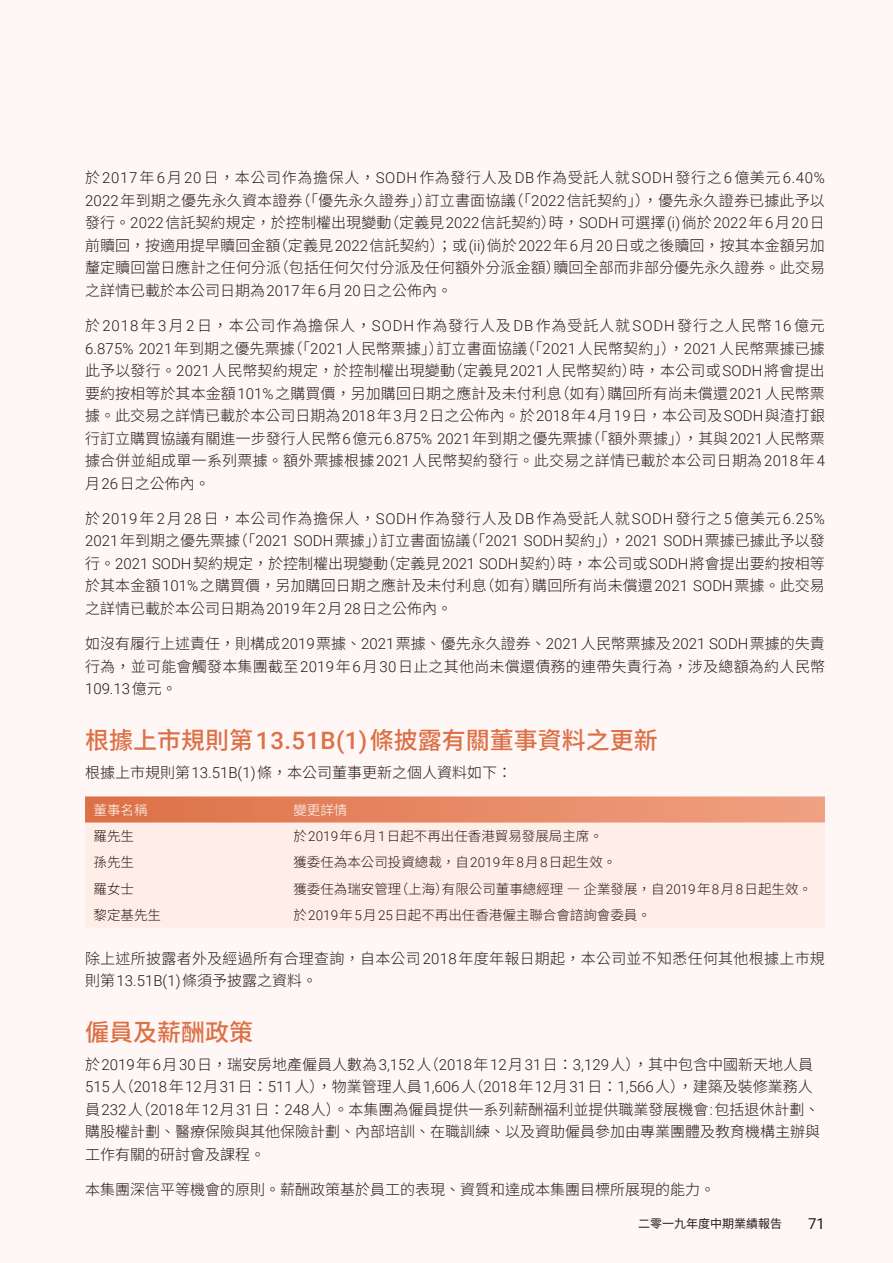
<style>
.page{position:relative;width:893px;height:1263px;background:#fff7f5}
.page>*{position:absolute;margin:0;border:0;box-sizing:border-box;transform-origin:0 0}
.t1{font:500 24px "Noto Sans TC";color:#dc7046}
.t2{font:300 15px/22.5px "Noto Sans TC";color:#231916;text-align:justify}
.t3{font:300 15px "Roboto";color:#231916}
.t4{font:300 15px/22.5px "Noto Sans TC";letter-spacing:.02em;color:#231916}
.t5{font:15px "Roboto";color:#231916}
.t6{font:300 13.5px "Noto Sans TC";color:#231916}
.t7{font:300 13.5px "Noto Sans TC";color:#fff}
.t8{font:12px "Noto Sans TC";color:#231916}
.s1{font-family:"Roboto"}
.s2{font-family:"Noto Sans TC"}
</style>
<div class="page">
<svg style="left:85px;top:796px;width:740px;height:27px;background:#e78c69"></svg>
<div style="left:85px;top:823px;width:740px;height:105px;background:#ffede8"></div>
<p class="t2" style="left:85px;top:167px;width:742px">於<span class="s1">2017</span>年<span class="s1">6</span>月<span class="s1">20</span>日，本公司作為擔保人，<span class="s1">SODH</span>作為發行人及<span class="s1">DB</span>作為受託人就<span class="s1">SODH</span>發行之<span class="s1">6</span>億美元<span class="s1">6.40% 2022</span>年到期之優先永久資本證券（「優先永久證券」）訂立書面協議（「<span class="s1">2022</span>信託契約」），優先永久證券已據此予以發行。<span class="s1">2022</span>信託契約規定，於控制權出現變動（定義見<span class="s1">2022</span>信託契約）時，<span class="s1">SODH</span>可選擇<span class="s1">(i)</span>倘於<span class="s1">2022</span>年<span class="s1">6</span>月<span class="s1">20</span>日前贖回，按適用提早贖回金額（定義見<span class="s1">2022</span>信託契約）；或<span class="s1">(ii)</span>倘於<span class="s1">2022</span>年<span class="s1">6</span>月<span class="s1">20</span>日或之後贖回，按其本金額另加釐定贖回當日應計之任何分派（包括任何欠付分派及任何額外分派金額）贖回全部而非部分優先永久證券。此交易之詳情已載於本公司日期為<span class="s1">2017</span>年<span class="s1">6</span>月<span class="s1">20</span>日之公佈內。</p>
<p class="t2" style="left:85px;top:315px;width:741px">於<span class="s1">2018</span>年<span class="s1">3</span>月<span class="s1">2</span>日，本公司作為擔保人，<span class="s1">SODH</span>作為發行人及<span class="s1">DB</span>作為受託人就<span class="s1">SODH</span>發行之人民幣<span class="s1">16</span>億元<span class="s1">6.875% 2021</span>年到期之優先票據（「<span class="s1">2021</span>人民幣票據」）訂立書面協議（「<span class="s1">2021</span>人民幣契約」），<span class="s1">2021</span>人民幣票據已據此予以發行。<span class="s1">2021</span>人民幣契約規定，於控制權出現變動（定義見<span class="s1">2021</span>人民幣契約）時，本公司或<span class="s1">SODH</span>將會提出要約按相等於其本金額<span class="s1">101%</span>之購買價，另加購回日期之應計及未付利息（如有）購回所有尚未償還<span class="s1">2021</span>人民幣票據。此交易之詳情已載於本公司日期為<span class="s1">2018</span>年<span class="s1">3</span>月<span class="s1">2</span>日之公佈內。於<span class="s1">2018</span>年<span class="s1">4</span>月<span class="s1">19</span>日，本公司及<span class="s1">SODH</span>與渣打銀行訂立購買協議有關進一步發行人民幣<span class="s1">6</span>億元<span class="s1">6.875% 2021</span>年到期之優先票據（「額外票據」），其與<span class="s1">2021</span>人民幣票據合併並組成單一系列票據。額外票據根據<span class="s1">2021</span>人民幣契約發行。此交易之詳情已載於本公司日期為<span class="s1">2018</span>年<span class="s1">4</span>月<span class="s1">26</span>日之公佈內。</p>
<p class="t2" style="left:85px;top:507px;width:741px">於<span class="s1">2019</span>年<span class="s1">2</span>月<span class="s1">28</span>日，本公司作為擔保人，<span class="s1">SODH</span>作為發行人及<span class="s1">DB</span>作為受託人就<span class="s1">SODH</span>發行之<span class="s1">5</span>億美元<span class="s1">6.25% 2021</span>年到期之優先票據（「<span class="s1">2021 SODH</span>票據」）訂立書面協議（「<span class="s1">2021 SODH</span>契約」），<span class="s1">2021 SODH</span>票據已據此予以發行。<span class="s1">2021 SODH</span>契約規定，於控制權出現變動（定義見<span class="s1">2021 SODH</span>契約）時，本公司或<span class="s1">SODH</span>將會提出要約按相等於其本金額<span class="s1">101%</span>之購買價，另加購回日期之應計及未付利息（如有）購回所有尚未償還<span class="s1">2021 SODH</span>票據。此交易之詳情已載於本公司日期為<span class="s1">2019</span>年<span class="s1">2</span>月<span class="s1">28</span>日之公佈內。</p>
<p class="t2" style="left:85px;top:633px;width:741px">如沒有履行上述責任，則構成<span class="s1">2019</span>票據、<span class="s1">2021</span>票據、優先永久證券、<span class="s1">2021</span>人民幣票據及<span class="s1">2021 SODH</span>票據的失責行為，並可能會觸發本集團截至<span class="s1">2019</span>年<span class="s1">6</span>月<span class="s1">30</span>日止之其他尚未償還債務的連帶失責行為，涉及總額為約人民幣</p>
<p class="t3" style="left:85px;top:678px;width:93px">109.13<span class="s2">億元。</span></p>
<h1 class="t1" style="left:85px;top:726px;width:574px">根據上市規則第<span class="s1">13.51B(1)</span>條披露有關董事資料之更新</h1>
<p class="t2" style="left:85px;top:761px;width:429px">根據上市規則第<span class="s1">13.51B(1)</span>條，本公司董事更新之個人資料如下：</p>
<p class="t7" style="left:94px;top:802px;width:55px">董事名稱</p>
<p class="t7" style="left:293px;top:802px;width:55px">變更詳情</p>
<p class="t6" style="left:94px;top:828px;width:42px">羅先生</p>
<p class="t6" style="left:293px;top:828px;width:311px">於<span class="s1">2019</span>年<span class="s1">6</span>月<span class="s1">1</span>日起不再出任香港貿易發展局主席。</p>
<p class="t6" style="left:94px;top:855px;width:42px">孫先生</p>
<p class="t6" style="left:293px;top:855px;width:324px">獲委任為本公司投資總裁，自<span class="s1">2019</span>年<span class="s1">8</span>月<span class="s1">8</span>日起生效。</p>
<p class="t6" style="left:94px;top:881px;width:42px">羅女士</p>
<p class="t6" style="left:293px;top:881px;width:520px">獲委任為瑞安管理（上海）有限公司董事總經理 ― 企業發展，自<span class="s1">2019</span>年<span class="s1">8</span>月<span class="s1">8</span>日起生效。</p>
<p class="t6" style="left:94px;top:907px;width:69px">黎定基先生</p>
<p class="t6" style="left:293px;top:907px;width:359px">於<span class="s1">2019</span>年<span class="s1">5</span>月<span class="s1">25</span>日起不再出任香港僱主聯合會諮詢會委員。</p>
<p class="t4" style="left:85px;top:947px;width:741px">除上述所披露者外及經過所有合理查詢，自本公司<span class="s1">2018</span>年度年報日期起，本公司並不知悉任何其他根據上市規則第<span class="s1">13.51B(1)</span>條須予披露之資料。</p>
<h1 class="t1" style="left:85px;top:1018px;width:169px">僱員及薪酬政策</h1>
<p class="t2" style="left:85px;top:1053px;width:729px">於<span class="s1">2019</span>年<span class="s1">6</span>月<span class="s1">30</span>日，瑞安房地產僱員人數為<span class="s1">3,152</span>人（<span class="s1">2018</span>年<span class="s1">12</span>月<span class="s1">31</span>日：<span class="s1">3,129</span>人），其中包含中國新天地人員</p>
<p class="t3" style="left:85px;top:1076px;width:729px">515<span class="s2">人（</span>2018<span class="s2">年</span>12<span class="s2">月</span>31<span class="s2">日：</span>511<span class="s2">人），物業管理人員</span>1,606<span class="s2">人（</span>2018<span class="s2">年</span>12<span class="s2">月</span>31<span class="s2">日：</span>1,566<span class="s2">人），建築及裝修業務人</span></p>
<p class="t2" style="left:85px;top:1098px;width:736px">員<span class="s1">232</span>人（<span class="s1">2018</span>年<span class="s1">12</span>月<span class="s1">31</span>日：<span class="s1">248</span>人）。本集團為僱員提供一系列薪酬福利並提供職業發展機會<span class="s1">:</span>包括退休計劃、購股權計劃、醫療保險與其他保險計劃、內部培訓、在職訓練、以及資助僱員參加由專業團體及教育機構主辦與工作有關的研討會及課程。</p>
<p class="t2" style="left:85px;top:1178px;width:631px">本集團深信平等機會的原則。薪酬政策基於員工的表現、資質和達成本集團目標所展現的能力。</p>
<p class="t8" style="left:638px;top:1216px;width:145px">二零一九年度中期業績報告</p>
<p class="t5" style="left:808px;top:1213px;width:18px">71</p>
</div>
